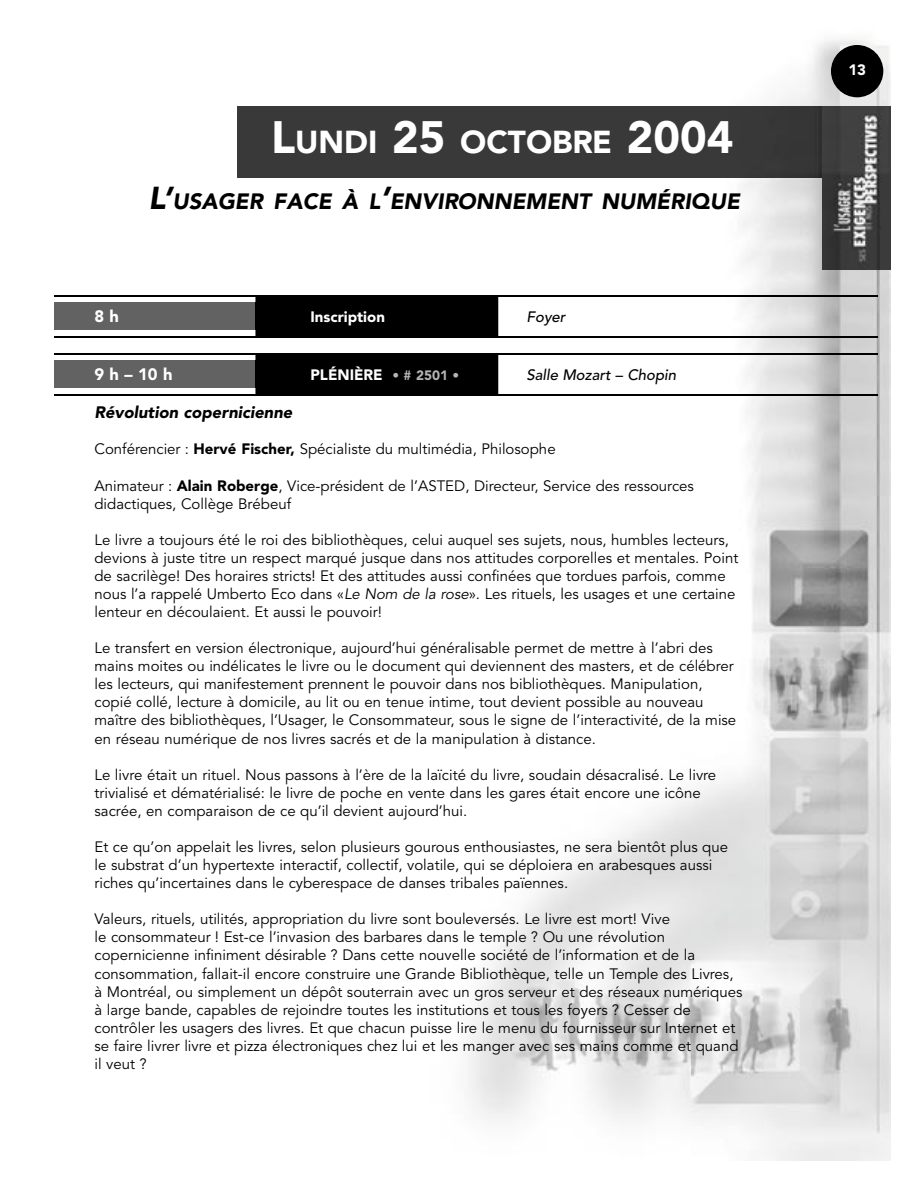
<style>
.page{position:relative;width:918px;height:1188px;background:#fff}
.page>*{position:absolute;margin:0;border:0;box-sizing:border-box;transform-origin:0 0}
.t1{font:900 31.5px "Avenir";color:#fff}
.t2{font:italic 900 22.05px "Avenir";color:#000}
.t3{font:italic 900 16.5px "Avenir";color:#000}
.t4{font:900 16.5px "Avenir";color:#fff}
.t5{font:15px/18px "Avenir";color:#000}
.t6{font:900 15px "Avenir";color:#fff}
.t7{font:italic 500 15px "Avenir";color:#000}
.s1{font-size:45px}
.s2{font-size:31.5px}
.s3{font-size:13.5px;color:#b5b5b4}
.s4{font-weight:900}
.s5{font-style:italic}
</style>
<div class="page">
<img style="left:468px;top:297px;width:224px;height:822px">
<img style="left:692px;top:243px;width:199px;height:918px">
<img style="left:742px;top:39px;width:99px;height:204px">
<img style="left:841px;top:39px;width:50px;height:67px">
<img style="left:823px;top:106px;width:68px;height:164px">
<svg style="left:831px;top:45px;width:52px;height:52px;background:#2f2f2f"></svg>
<div style="left:255px;top:353px;width:243px;height:41px;background:#000"></div>
<div style="left:54px;top:360px;width:201px;height:28px;background:#626262"></div>
<div style="left:255px;top:360px;width:17px;height:28px;background:#000"></div>
<hr style="left:54px;top:354px;width:824px;height:1px;background:#000">
<hr style="left:54px;top:394px;width:824px;height:2px;background:#000">
<div style="left:255px;top:297px;width:243px;height:39px;background:#000"></div>
<div style="left:54px;top:302px;width:201px;height:28px;background:#626262"></div>
<div style="left:255px;top:302px;width:17px;height:28px;background:#000"></div>
<hr style="left:54px;top:295px;width:824px;height:2px;background:#000">
<hr style="left:54px;top:336px;width:824px;height:2px;background:#000">
<div style="left:237px;top:106px;width:108px;height:72px;background:#393939"></div>
<div style="left:345px;top:106px;width:476px;height:72px;background:#393939"></div>
<h1 class="t1" style="left:271px;top:123px;width:464px"><span class="s1">L</span>UNDI <span class="s1">25</span> OCTOBRE <span class="s1">2004</span></h1>
<h2 class="t2" style="left:148px;top:188px;width:593px"><span class="s2">L’</span>USAGER FACE À L<span class="s2">’</span>ENVIRONNEMENT NUMÉRIQUE</h2>
<p class="t4" style="left:94px;top:306px;width:26px">8 h</p>
<p class="t6" style="left:310px;top:307px;width:76px">Inscription</p>
<p class="t7" style="left:526px;top:308px;width:40px">Foyer</p>
<p class="t4" style="left:94px;top:365px;width:79px">9 h – 10 h</p>
<p class="t6" style="left:310px;top:366px;width:150px">PLÉNIÈRE <span class="s3">• # 2501 •</span></p>
<p class="t7" style="left:526px;top:366px;width:151px">Salle Mozart – Chopin</p>
<p class="t3" style="left:94px;top:402px;width:199px">Révolution copernicienne</p>
<p class="t5" style="left:94px;top:441px;width:463px">Conférencier : <span class="s4">Hervé Fischer,</span> Spécialiste du multimédia, Philosophe</p>
<p class="t5" style="left:94px;top:477px;width:601px">Animateur : <span class="s4">Alain Roberge</span>, Vice-président de l’ASTED, Directeur, Service des ressources didactiques, Collège Brébeuf</p>
<p class="t5" style="left:94px;top:531px;width:645px">Le livre a toujours été le roi des bibliothèques, celui auquel ses sujets, nous, humbles lecteurs, devions à juste titre un respect marqué jusque dans nos attitudes corporelles et mentales. Point de sacrilège! Des horaires stricts! Et des attitudes aussi confinées que tordues parfois, comme nous l’a rappelé Umberto Eco dans «<span class="s5">Le Nom de la rose</span>». Les rituels, les usages et une certaine lenteur en découlaient. Et aussi le pouvoir!</p>
<p class="t5" style="left:94px;top:639px;width:643px">Le transfert en version électronique, aujourd’hui généralisable permet de mettre à l’abri des mains moites ou indélicates le livre ou le document qui deviennent des masters, et de célébrer les lecteurs, qui manifestement prennent le pouvoir dans nos bibliothèques. Manipulation, copié collé, lecture à domicile, au lit ou en tenue intime, tout devient possible au nouveau maître des bibliothèques, l’Usager, le Consommateur, sous le signe de l’interactivité, de la mise en réseau numérique de nos livres sacrés et de la manipulation à distance.</p>
<p class="t5" style="left:94px;top:766px;width:623px">Le livre était un rituel. Nous passons à l’ère de la laïcité du livre, soudain désacralisé. Le livre trivialisé et dématérialisé: le livre de poche en vente dans les gares était encore une icône sacrée, en comparaison de ce qu’il devient aujourd’hui.</p>
<p class="t5" style="left:94px;top:838px;width:635px">Et ce qu’on appelait les livres, selon plusieurs gourous enthousiastes, ne sera bientôt plus que le substrat d’un hypertexte interactif, collectif, volatile, qui se déploiera en arabesques aussi riches qu’incertaines dans le cyberespace de danses tribales païennes.</p>
<p class="t5" style="left:94px;top:911px;width:649px">Valeurs, rituels, utilités, appropriation du livre sont bouleversés. Le livre est mort! Vive<br>le consommateur ! Est-ce l’invasion des barbares dans le temple ? Ou une révolution copernicienne infiniment désirable ? Dans cette nouvelle société de l’information et de la consommation, fallait-il encore construire une Grande Bibliothèque, telle un Temple des Livres, à Montréal, ou simplement un dépôt souterrain avec un gros serveur et des réseaux numériques à large bande, capables de rejoindre toutes les institutions et tous les foyers ? Cesser de contrôler les usagers des livres. Et que chacun puisse lire le menu du fournisseur sur Internet et se faire livrer livre et pizza électroniques chez lui et les manger avec ses mains comme et quand il veut ?</p>
<p class="t6" style="left:848px;top:60px;width:19px">13</p>
</div>
